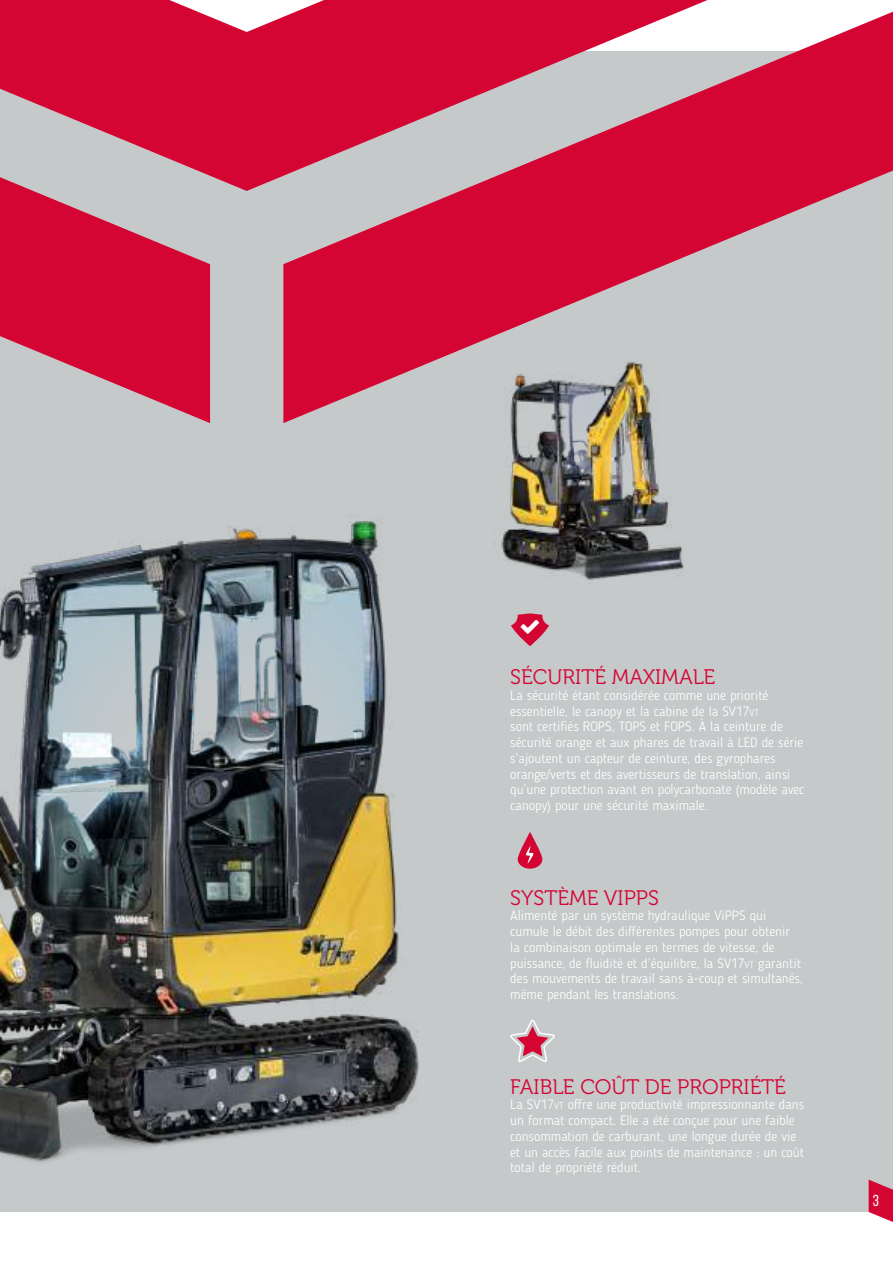
<style>
.page{position:relative;width:893px;height:1263px;background:#fff}
.page>*{position:absolute;margin:0;border:0;box-sizing:border-box;transform-origin:0 0}
.t1{font:21px "Museo 300";color:#d50533}
.t2{font:15.9px "Bebas Neue";color:#fff}
.t3{font:300 13.5px/15.8px "Blogger Sans";color:#fff}
.s1{font-size:9.45px}
</style>
<div class="page">
<div style="left:0;top:51px;width:893px;height:1161px;background:#c6c9ca"></div>
<svg style="left:283px;top:12px;width:610px;height:411px;fill:#d50533"></svg>
<svg style="left:0;top:0;width:708px;height:191px;fill:#d50533"></svg>
<svg style="left:0;top:177px;width:210px;height:246px;fill:#d50533"></svg>
<img style="left:0;top:516px;width:555px;height:646px">
<img style="left:420px;top:349px;width:355px;height:237px">
<svg style="left:869px;top:1179px;width:24px;height:43px"></svg>
<svg style="left:511px;top:613px;width:38px;height:33px"></svg>
<h1 class="t1" style="left:510px;top:665px;width:206px">SÉCURITÉ MAXIMALE</h1>
<p class="t3" style="left:510px;top:687px;width:296px">La sécurité étant considérée comme une priorité essentielle, le canopy et la cabine de la SV17<span class="s1">VT<br></span>sont certifiés ROPS, TOPS et FOPS. À la ceinture de sécurité orange et aux phares de travail à LED de série s’ajoutent un capteur de ceinture, des gyrophares orange/verts et des avertisseurs de translation, ainsi qu’une protection avant en polycarbonate (modèle avec canopy) pour une sécurité maximale.</p>
<h1 class="t1" style="left:510px;top:886px;width:150px">SYSTÈME VIPPS</h1>
<p class="t3" style="left:510px;top:908px;width:294px">Alimenté par un système hydraulique ViPPS qui cumule le débit des différentes pompes pour obtenir<br>la combinaison optimale en termes de vitesse, de puissance, de fluidité et d’équilibre, la SV17<span class="s1">VT</span> garantit des mouvements de travail sans à-coup et simultanés, même pendant les translations.</p>
<h1 class="t1" style="left:510px;top:1075px;width:277px">FAIBLE COÛT DE PROPRIÉTÉ</h1>
<p class="t3" style="left:510px;top:1097px;width:295px">La SV17<span class="s1">VT</span> offre une productivité impressionnante dans un format compact. Elle a été conçue pour une faible consommation de carburant, une longue durée de vie et un accès facile aux points de maintenance : un coût total de propriété réduit.</p>
<p class="t2" style="left:873px;top:1192px;width:8px">3</p>
</div>
